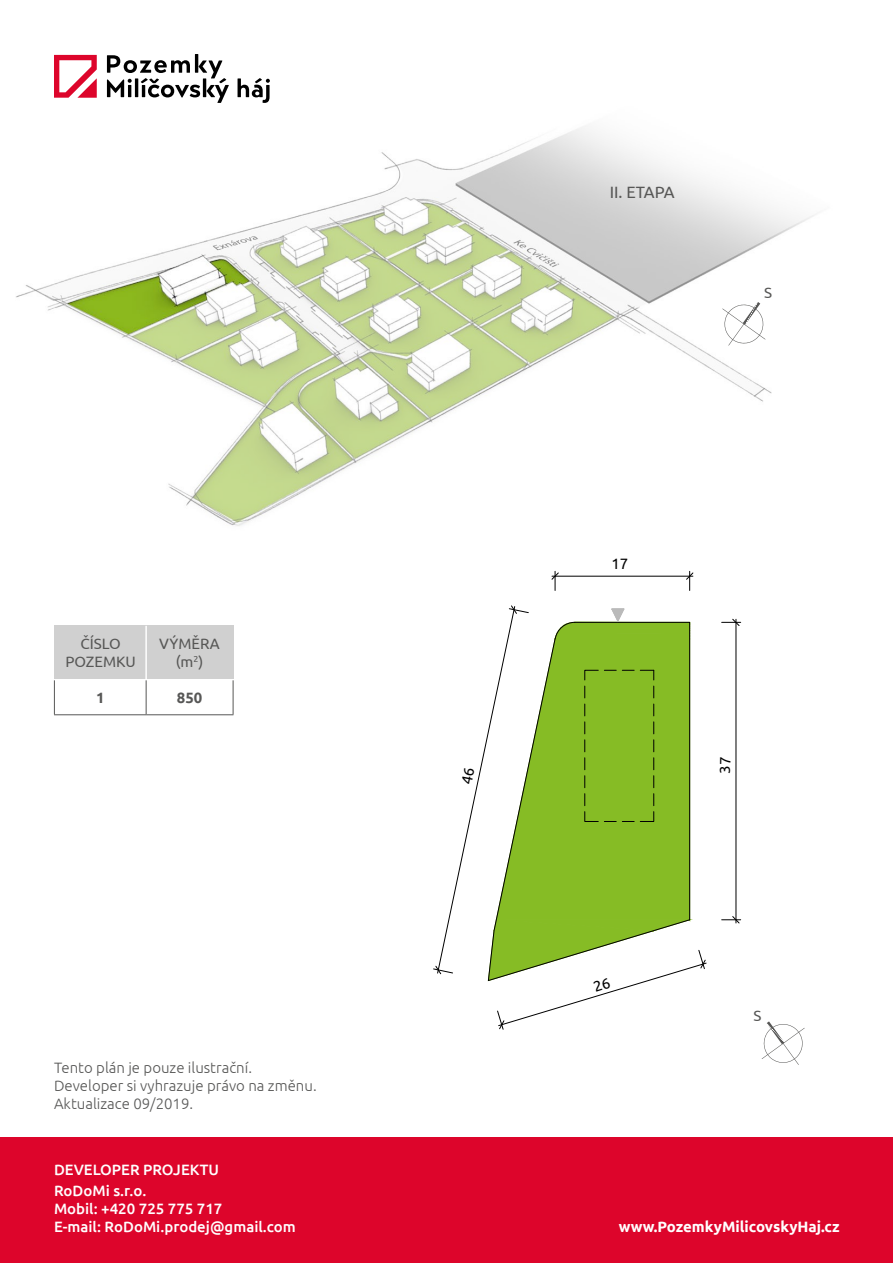
<style>
.page{position:relative;width:893px;height:1263px;background:#fff}
.page>*{position:absolute;margin:0;border:0;box-sizing:border-box;transform-origin:0 0}
.t1{font:16.35px "Ubuntu";color:#575756}
.t2{font:300 15px/18px "Ubuntu";color:#575756}
.t3{font:500 15px/21.6px "Ubuntu";color:#fff}
.t4{font:700 15px "Ubuntu";color:#fff}
.t5{font:15px/18px "Ubuntu";color:#575756;text-align:center}
.t6{font:700 15px "Ubuntu";color:#575756}
.t7{font:15px "Ubuntu";color:#000}
</style>
<div class="page">
<svg style="left:16px;top:59px;width:800px;height:467px"></svg>
<svg style="left:722px;top:302px;width:44px;height:44px"></svg>
<svg style="left:107px;top:54px;width:163px;height:49px"></svg>
<svg style="left:54px;top:55px;width:43px;height:43px"></svg>
<div style="left:0;top:1137px;width:893px;height:126px;background:#dd052b"></div>
<div style="left:54px;top:626px;width:179px;height:53px;background:#d0d0d0"></div>
<hr style="left:145px;top:626px;width:2px;height:53px;background:#fff">
<hr style="left:54px;top:680px;width:1px;height:34px;background:#575756">
<hr style="left:146px;top:680px;width:1px;height:34px;background:#575756">
<hr style="left:233px;top:680px;width:1px;height:34px;background:#575756">
<hr style="left:54px;top:714px;width:92px;height:1px;background:#575756">
<hr style="left:146px;top:714px;width:87px;height:1px;background:#575756">
<hr style="left:736px;top:619px;width:1px;height:304px;background:#000">
<svg style="left:722px;top:619px;width:19px;height:7px"></svg>
<svg style="left:722px;top:916px;width:19px;height:7px"></svg>
<hr style="left:552px;top:576px;width:141px;height:1px;background:#000">
<svg style="left:551px;top:571px;width:8px;height:19px"></svg>
<svg style="left:686px;top:571px;width:7px;height:19px"></svg>
<svg style="left:761px;top:1021px;width:44px;height:44px"></svg>
<svg style="left:433px;top:605px;width:274px;height:425px"></svg>
<p class="t5" style="left:65px;top:634px;width:72px">ČÍSLO<br>POZEMKU</p>
<p class="t5" style="left:159px;top:634px;width:62px">VÝMĚRA (m<sup>2</sup>)</p>
<p class="t6" style="left:96px;top:689px;width:10px">1</p>
<p class="t6" style="left:177px;top:689px;width:27px">850</p>
<p class="t2" style="left:54px;top:1058px;width:264px">Tento plán je pouze ilustrační.<br>Developer si vyhrazuje právo na změnu.<br>Aktualizace 09/2019.</p>
<p class="t3" style="left:54px;top:1158px;width:166px">DEVELOPER PROJEKTU<br>RoDoMi s.r.o.</p>
<p class="t3" style="left:54px;top:1199px;width:243px;line-height:18px">Mobil: +420 725 775 717<br>E-mail: RoDoMi.prodej@gmail.com</p>
<p class="t1" style="left:610px;top:182px;width:66px">II. ETAPA</p>
<p class="t5" style="left:764px;top:284px;width:9px">S</p>
<p class="t7" style="left:611px;top:555px;width:18px">17</p>
<p class="t5" style="left:753px;top:1006px;width:9px">S</p>
<p class="t4" style="left:619px;top:1218px;width:222px">www.PozemkyMilicovskyHaj.cz</p>
</div>
